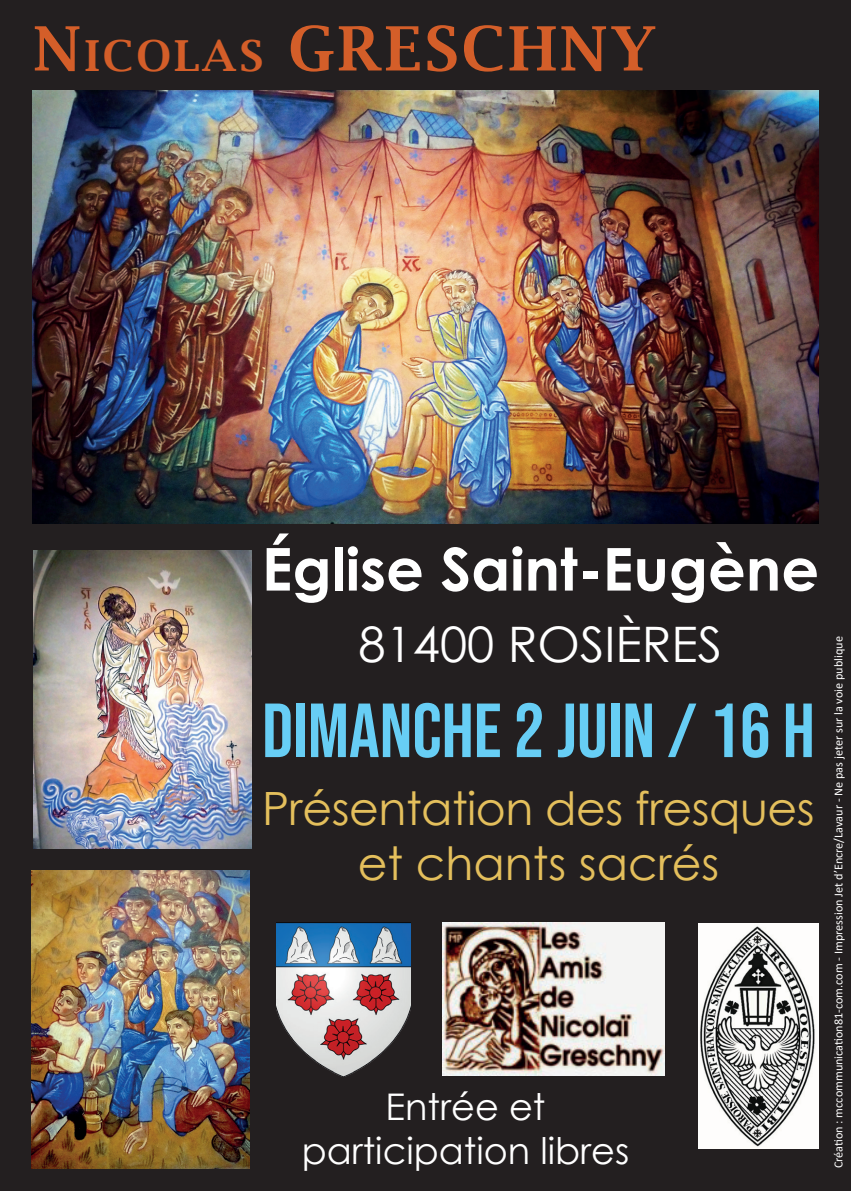
<style>
.page{position:relative;width:851px;height:1191px;background:#fff}
.page>*{position:absolute;margin:0;border:0;box-sizing:border-box;transform-origin:0 0}
.t1{font:76.4px "Bebas Neue";color:#67cef5}
.t2{font:600 61.2px "Lucida Bright";letter-spacing:.05em;color:#d45e29}
.t3{font:700 59.2px "Century Gothic";color:#fff}
.t4{font:49px "Century Gothic";color:#fff}
.t5{font:45.8px/55px "Century Gothic";letter-spacing:-.01em;color:#e4bf5c;text-align:center}
.t6{font:36.8px/44px "Century Gothic";color:#fff;text-align:center}
.t7{font:12.2px "Calibri";color:#fff}
.s1{font-style:inherit}
.s2{font-size:42.8px}
</style>
<div class="page">
<div style="left:0;top:0;width:850px;height:1191px;background:#231f20"></div>
<img style="left:31px;top:870px;width:218px;height:298px">
<img style="left:276px;top:922px;width:134px;height:154px">
<img style="left:698px;top:923px;width:119px;height:225px">
<img style="left:442px;top:922px;width:222px;height:153px">
<img style="left:33px;top:551px;width:218px;height:297px">
<img style="left:33px;top:90px;width:785px;height:434px">
<p class="t2" style="left:33px;top:14px;width:623px"><span class="s1">N</span><span class="s2">ICOLAS</span> GRESCHNY</p>
<p class="t3" style="left:262px;top:524px;width:558px">Église Saint-Eugène</p>
<p class="t4" style="left:358px;top:609px;width:365px"><span class="s1">81400</span> ROSIÈRES</p>
<p class="t1" style="left:262px;top:687px;width:554px">DIMANCHE 2 JUIN / 16 h</p>
<p class="t5" style="left:262px;top:780px;width:554px">Présentation des fresques et chants sacrés</p>
<p class="t6" style="left:301px;top:1084px;width:329px">Entrée et participation libres</p>
<p class="t7" style="left:829px;top:1168px;width:534px;rotate:-90deg">Création : mccommunication81-com.com - Impression Jet d’Encre/Lavaur - Ne pas jeter sur la voie publique</p>
</div>
